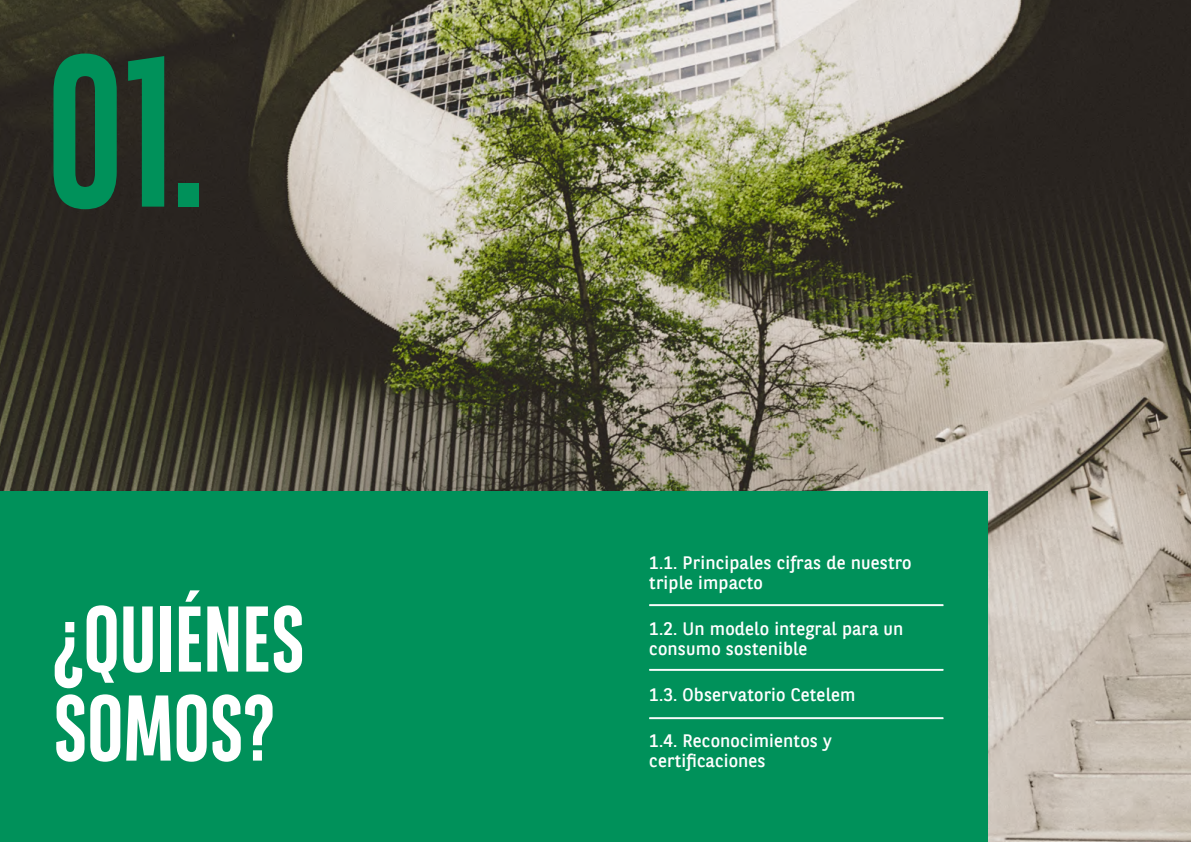
<style>
.page{position:relative;width:1191px;height:842px;background:#fff}
.page>*{position:absolute;margin:0;border:0;box-sizing:border-box;transform-origin:0 0}
.t1{font:700 215px "BNPP Sans Condensed";color:#00915a}
.t2{font:700 93px/89px "BNPP Sans Condensed";color:#fff}
.t3{font:18px/20px "BNPP Sans";letter-spacing:.01em;color:#fff}
</style>
<div class="page">
<img style="left:0;top:0;width:1191px;height:842px">
<div style="left:0;top:491px;width:987px;height:351px;background:#00915a"></div>
<hr style="left:649px;top:669px;width:294px;height:1px;background:#fff">
<hr style="left:649px;top:670px;width:294px;height:1px;background:#fff">
<hr style="left:649px;top:605px;width:294px;height:1px;background:#fff">
<hr style="left:649px;top:718px;width:294px;height:1px;background:#fff">
<h1 class="t1" style="left:46px;top:7px;width:160px">01.</h1>
<h2 class="t2" style="left:53px;top:595px;width:253px">¿QUIÉNES<br>SOMOS?</h2>
<p class="t3" style="left:649px;top:552px;width:264px">1.1. Principales cifras de nuestro triple impacto</p>
<p class="t3" style="left:649px;top:618px;width:256px">1.2. Un modelo integral para un consumo sostenible</p>
<p class="t3" style="left:649px;top:684px;width:208px">1.3. Observatorio Cetelem</p>
<p class="t3" style="left:649px;top:730px;width:184px">1.4. Reconocimientos y certificaciones</p>
</div>
